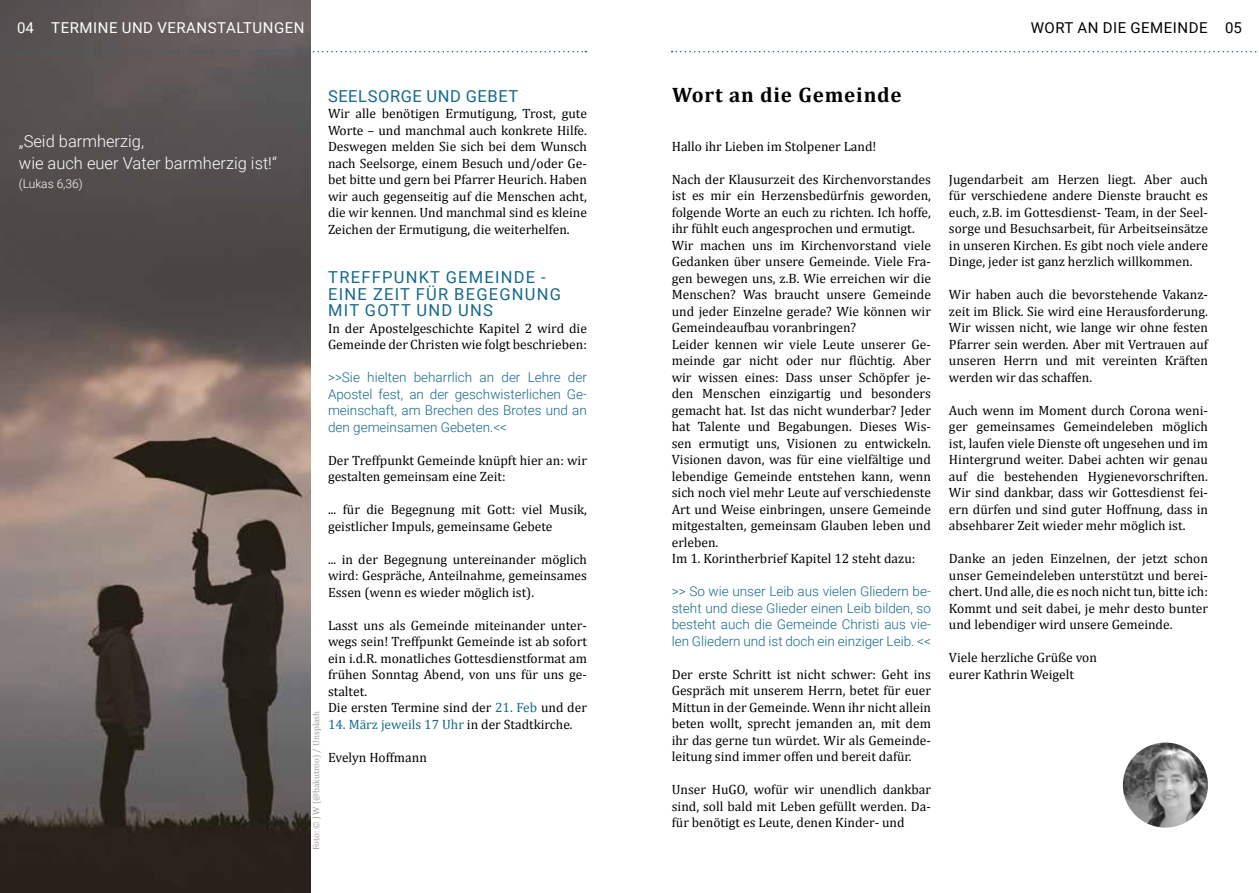
<style>
.page{position:relative;width:1259px;height:893px;background:#fff}
.page>*{position:absolute;margin:0;border:0;box-sizing:border-box;transform-origin:0 0}
.t1{font:700 21px "Cambria";letter-spacing:.04em;color:#000}
.t2{font:16.5px/16.5px "Roboto";letter-spacing:.075em;color:#16698c}
.t3{font:300 16.5px/21.6px "Roboto";color:#fff}
.t4{font:16.5px "Roboto";letter-spacing:.035em;color:#16698c}
.t5{font:15px "Roboto";letter-spacing:.035em;color:#fff}
.t6{font:15px "Roboto";letter-spacing:.035em;color:#000}
.t7{font:13.5px/16.5px "Cambria";color:#000;text-align:justify}
.t8{font:300 13.5px/16.5px "Roboto";color:#16698c;text-align:justify}
.t9{font:13.5px "Cambria";color:#16698c}
.t10{font:300 12px "Roboto";color:#fff}
.t11{font:9px "Cambria";color:#a0a0a0}
.s1{color:#16698c}
.s2{color:#000}
</style>
<div class="page">
<img style="left:1123px;top:743px;width:85px;height:85px;border-radius:43px">
<img style="left:0;top:0;width:310px;height:893px">
<svg style="left:0;top:51px;width:586px;height:1px"></svg>
<svg style="left:671px;top:51px;width:586px;height:1px"></svg>
<p class="t5" style="left:17px;top:17px;width:18px">04</p>
<p class="t6" style="left:1030px;top:17px;width:178px">WORT AN DIE GEMEINDE</p>
<p class="t5" style="left:51px;top:17px;width:255px">TERMINE UND VERANSTALTUNGEN</p>
<p class="t6" style="left:1225px;top:17px;width:18px">05</p>
<p class="t3" style="left:19px;top:130px;width:260px">„Seid barmherzig,<br>wie auch euer Vater barmherzig ist!“</p>
<p class="t10" style="left:19px;top:175px;width:65px">(Lukas 6,36)</p>
<p class="t4" style="left:328px;top:84px;width:192px">SEELSORGE UND GEBET</p>
<p class="t7" style="left:328px;top:105px;width:260px">Wir alle benötigen Ermutigung, Trost, gute Worte – und manchmal auch konkrete Hilfe.<br>Deswegen melden Sie sich bei dem Wunsch nach Seelsorge, einem Besuch und/oder Ge&shy;bet bitte und gern bei Pfarrer Heurich. Haben wir auch gegenseitig auf die Menschen acht, die wir kennen. Und manchmal sind es kleine Zeichen der Ermutigung, die weiterhelfen.</p>
<p class="t2" style="left:328px;top:268px;width:234px">TREFFPUNKT GEMEINDE -<br>EINE ZEIT FÜR BEGEGNUNG<br>MIT GOTT UND UNS</p>
<p class="t7" style="left:328px;top:320px;width:260px">In der Apostelgeschichte Kapitel 2 wird die<br>Gemeinde der Christen wie folgt beschrieben:</p>
<p class="t8" style="left:328px;top:368px;width:260px">&gt;&gt;Sie hielten beharrlich an der Lehre der Apostel fest, an der geschwisterlichen Ge&shy;meinschaft, am Brechen des Brotes und an den gemeinsamen Gebeten.&lt;&lt;</p>
<p class="t7" style="left:328px;top:452px;width:260px">Der Treffpunkt Gemeinde knüpft hier an: wir gestalten gemeinsam eine Zeit:</p>
<p class="t7" style="left:328px;top:501px;width:260px">... für die Begegnung mit Gott: viel Musik, geistlicher Impuls, gemeinsame Gebete</p>
<p class="t7" style="left:328px;top:551px;width:260px">... in der Begegnung untereinander möglich wird: Gespräche, Anteilnahme, gemeinsames Essen (wenn es wieder möglich ist).</p>
<p class="t7" style="left:328px;top:617px;width:260px;text-align:left">Lasst uns als Gemeinde miteinander unter&shy;wegs sein! Treffpunkt Gemeinde ist ab sofort ein i.d.R. monatliches Gottesdienstformat am frühen Sonntag Abend, von uns für uns ge&shy;staltet.<br>Die ersten Termine sind der <span class="s1">21. Feb</span> und der</p>
<p class="t9" style="left:328px;top:716px;width:246px">14. März jeweils 17 Uhr <span class="s2">in der Stadtkirche.</span></p>
<p class="t7" style="left:328px;top:749px;width:100px">Evelyn Hoffmann</p>
<p class="t11" style="left:311px;top:850px;width:141px;rotate:-90deg">Foto: © J W (@bakutroo) / Unsplash</p>
<h1 class="t1" style="left:672px;top:82px;width:231px">Wort an die Gemeinde</h1>
<p class="t7" style="left:672px;top:138px;width:206px">Hallo ihr Lieben im Stolpener Land!</p>
<p class="t7" style="left:672px;top:171px;width:261px;text-align:left">Nach der Klausurzeit des Kirchenvorstandes ist es mir ein Herzensbedürfnis geworden, folgende Worte an euch zu richten. Ich hoffe, ihr fühlt euch angesprochen und ermutigt.<br>Wir machen uns im Kirchenvorstand viele Gedanken über unsere Gemeinde. Viele Fra&shy;gen bewegen uns, z.B. Wie erreichen wir die Menschen? Was braucht unsere Gemeinde und jeder Einzelne gerade? Wie können wir Gemeindeaufbau voranbringen?<br>Leider kennen wir viele Leute unserer Ge&shy;meinde gar nicht oder nur flüchtig. Aber wir wissen eines: Dass unser Schöpfer je&shy;den Menschen einzigartig und besonders gemacht hat. Ist das nicht wunderbar? Jeder hat Talente und Begabungen. Dieses Wis&shy;sen ermutigt uns, Visionen zu entwickeln.<br>Visionen davon, was für eine vielfältige und lebendige Gemeinde entstehen kann, wenn sich noch viel mehr Leute auf verschiedenste Art und Weise einbringen, unsere Gemeinde mitgestalten, gemeinsam Glauben leben und erleben.<br>Im 1. Korintherbrief Kapitel 12 steht dazu:</p>
<p class="t8" style="left:672px;top:583px;width:261px">&gt;&gt; So wie unser Leib aus vielen Gliedern be&shy;steht und diese Glieder einen Leib bilden, so besteht auch die Gemeinde Christi aus vie&shy;len Gliedern und ist doch ein einziger Leib. &lt;&lt;</p>
<p class="t7" style="left:672px;top:666px;width:261px">Der erste Schritt ist nicht schwer: Geht ins Gespräch mit unserem Herrn, betet für euer Mittun in der Gemeinde. Wenn ihr nicht allein beten wollt, sprecht jemanden an, mit dem ihr das gerne tun würdet. Wir als Gemeinde&shy;leitung sind immer offen und bereit dafür.</p>
<p class="t7" style="left:672px;top:781px;width:261px">Unser HuGO, wofür wir unendlich dankbar sind, soll bald mit Leben gefüllt werden. Da&shy;für benötigt es Leute, denen Kinder- und</p>
<p class="t7" style="left:949px;top:171px;width:260px">Jugendarbeit am Herzen liegt. Aber auch für verschiedene andere Dienste braucht es euch, z.B. im Gottesdienst- Team, in der Seel&shy;sorge und Besuchsarbeit, für Arbeitseinsätze in unseren Kirchen. Es gibt noch viele andere Dinge, jeder ist ganz herzlich willkommen.</p>
<p class="t7" style="left:949px;top:286px;width:260px">Wir haben auch die bevorstehende Vakanz&shy;zeit im Blick. Sie wird eine Herausforderung.<br>Wir wissen nicht, wie lange wir ohne festen Pfarrer sein werden. Aber mit Vertrauen auf unseren Herrn und mit vereinten Kräften werden wir das schaffen.</p>
<p class="t7" style="left:949px;top:402px;width:260px">Auch wenn im Moment durch Corona weni&shy;ger gemeinsames Gemeindeleben möglich ist, laufen viele Dienste oft ungesehen und im Hintergrund weiter. Dabei achten wir genau auf die bestehenden Hygienevorschriften.<br>Wir sind dankbar, dass wir Gottesdienst fei&shy;ern dürfen und sind guter Hoffnung, dass in absehbarer Zeit wieder mehr möglich ist.</p>
<p class="t7" style="left:949px;top:550px;width:260px">Danke an jeden Einzelnen, der jetzt schon unser Gemeindeleben unterstützt und berei&shy;chert. Und alle, die es noch nicht tun, bitte ich:<br>Kommt und seit dabei, je mehr desto bunter und lebendiger wird unsere Gemeinde.</p>
<p class="t7" style="left:949px;top:649px;width:149px">Viele herzliche Grüße von eurer Kathrin Weigelt</p>
</div>
